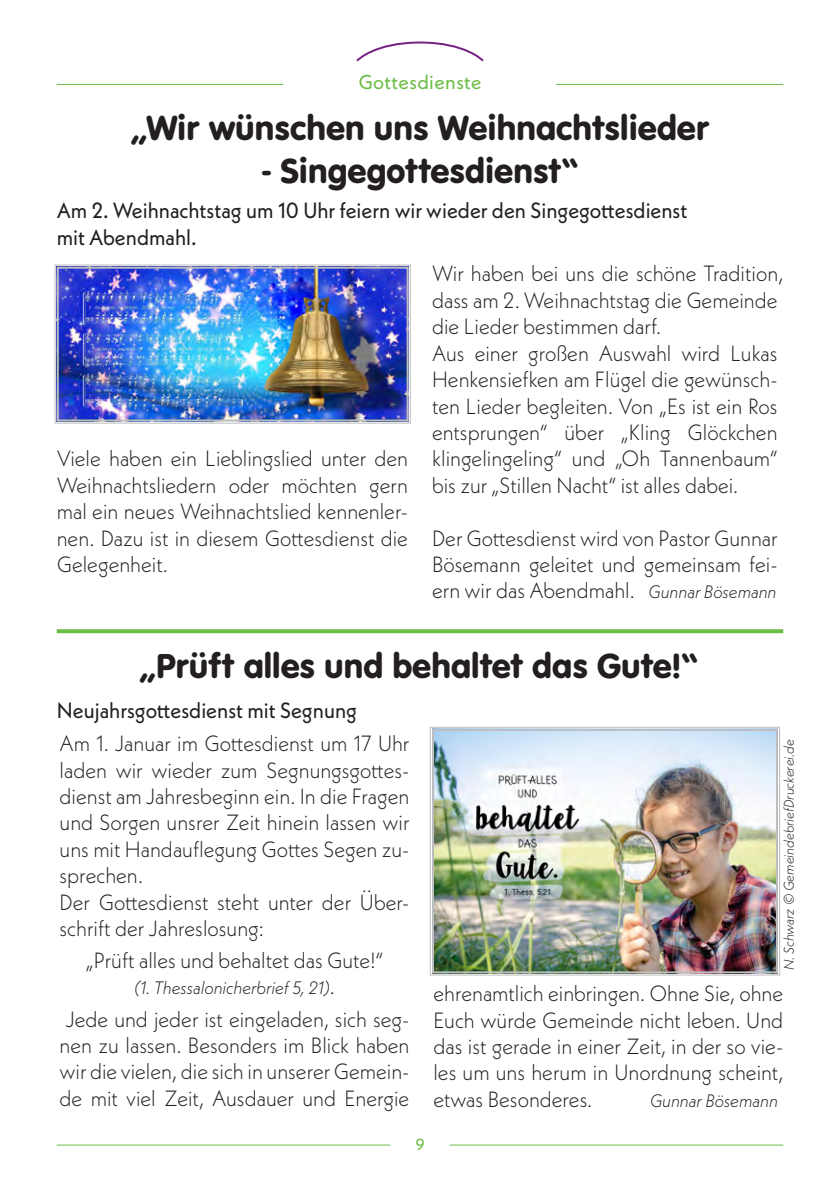
<style>
.page{position:relative;width:840px;height:1191px;background:#fff}
.page>*{position:absolute;margin:0;border:0;box-sizing:border-box;transform-origin:0 0}
.t1{font:36px "VAG Rundschrift D";color:#231f20}
.Absatzformat_3{font:300 22px/26.4px "Neue Kabel";color:#231f20;text-align:justify;scale:.95 1}
.t2{font:22px "Neue Kabel";color:#231f20;scale:.95 1}
.t3{font:20px "Neue Kabel";letter-spacing:.02em;color:#6cbd45}
.Absatzformat_3-2{font:italic 300 18px "Neue Kabel";color:#231f20;scale:.95 1}
.t4{font:16px "Neue Kabel";color:#6cbd45}
.Absatzformat_3-3{font:italic 300 14px "Neue Kabel";color:#231f20;scale:.95 1}
.s1{font-style:italic;font-size:18px}
.s2{font-style:normal;font-size:22px}
</style>
<div class="page">
<hr style="left:57px;top:1144px;width:333px;height:1px;background:#6cbd45">
<hr style="left:449px;top:1144px;width:333px;height:1px;background:#6cbd45">
<hr style="left:57px;top:84px;width:226px;height:1px;background:#6cbd45">
<hr style="left:556px;top:84px;width:226px;height:1px;background:#6cbd45">
<svg style="left:356px;top:41px;width:128px;height:21px"></svg>
<svg style="left:57px;top:629px;width:725px;height:4px;background:#74c04f"></svg>
<img style="left:429px;top:726px;width:350px;height:249px">
<div style="left:432px;top:729px;width:345px;height:244px;border:2px solid #bcbdc0"></div>
<img style="left:54px;top:264px;width:357px;height:160px">
<div style="left:57px;top:267px;width:351px;height:154px;border:2px solid #bcbdc0"></div>
<p class="t3" style="left:358px;top:69px;width:125px">Gottesdienste</p>
<p class="t1" style="left:131px;top:106px;width:579px">„Wir wünschen uns Weihnachtslieder</p>
<p class="t1" style="left:262px;top:150px;width:317px">- Singegottesdienst“</p>
<p class="t2" style="left:57px;top:196px;width:665px">Am 2. Weihnachtstag um 10 Uhr feiern wir wieder den Singegottesdienst</p>
<p class="t2" style="left:57px;top:223px;width:149px">mit Abendmahl.</p>
<p class="Absatzformat_3" style="left:57px;top:445px;width:371px">Viele haben ein Lieblingslied unter den Weihnachtsliedern oder möchten gern mal ein neues Weihnachtslied kennenler&shy;nen. Dazu ist in diesem Gottesdienst die Gelegenheit.</p>
<p class="Absatzformat_3" style="left:432px;top:260px;width:371px;text-align:left">Wir haben bei uns die schöne Tradition, dass am 2. Weihnachtstag die Gemeinde die Lieder bestimmen darf.</p>
<p class="Absatzformat_3" style="left:432px;top:340px;width:365px">Aus einer großen Auswahl wird Lukas Henkensiefken am Flügel die gewünsch&shy;ten Lieder begleiten. Von „Es ist ein Ros entsprungen“ über „Kling Glöckchen klingelingeling“ und „Oh Tannenbaum“ bis zur „Stillen Nacht“ ist alles dabei.</p>
<p class="Absatzformat_3" style="left:432px;top:524px;width:365px">Der Gottesdienst wird von Pastor Gunnar Bösemann geleitet und gemeinsam fei&shy;ern wir das Abendmahl. <span class="s1">Gunnar Bösemann</span></p>
<p class="t1" style="left:139px;top:644px;width:559px">„Prüft alles und behaltet das Gute!“</p>
<p class="t2" style="left:57px;top:696px;width:317px">Neujahrsgottesdienst mit Segnung</p>
<p class="Absatzformat_3" style="left:60px;top:730px;width:370px">Am 1. Januar im Gottesdienst um 17 Uhr laden wir wieder zum Segnungsgottes&shy;dienst am Jahresbeginn ein. In die Fragen und Sorgen unsrer Zeit hinein lassen wir uns mit Handauflegung Gottes Segen zu&shy;sprechen.</p>
<p class="Absatzformat_3" style="left:60px;top:888px;width:369px">Der Gottesdienst steht unter der Über&shy;schrift der Jahreslosung:</p>
<p class="Absatzformat_3" style="left:86px;top:947px;width:315px">„Prüft alles und behaltet das Gute!“</p>
<p class="Absatzformat_3-2" style="left:134px;top:977px;width:212px">(1. Thessalonicherbrief 5, 21)<span class="s2">.</span></p>
<p class="Absatzformat_3" style="left:60px;top:1005px;width:369px">Jede und jeder ist eingeladen, sich seg&shy;nen zu lassen. Besonders im Blick haben wir die vielen, die sich in unserer Gemein&shy;de mit viel Zeit, Ausdauer und Energie</p>
<p class="Absatzformat_3-3" style="left:779px;top:970px;width:244px;rotate:-90deg">N. Schwarz © GemeindebriefDruckerei.de</p>
<p class="Absatzformat_3" style="left:433px;top:980px;width:370px">ehrenamtlich einbringen. Ohne Sie, ohne Euch würde Gemeinde nicht leben. Und das ist gerade in einer Zeit, in der so vie&shy;les um uns herum in Unordnung scheint, etwas Besonderes.</p>
<p class="Absatzformat_3-2" style="left:649px;top:1089px;width:136px">Gunnar Bösemann</p>
<p class="t4" style="left:415px;top:1133px;width:11px">9</p>
</div>
